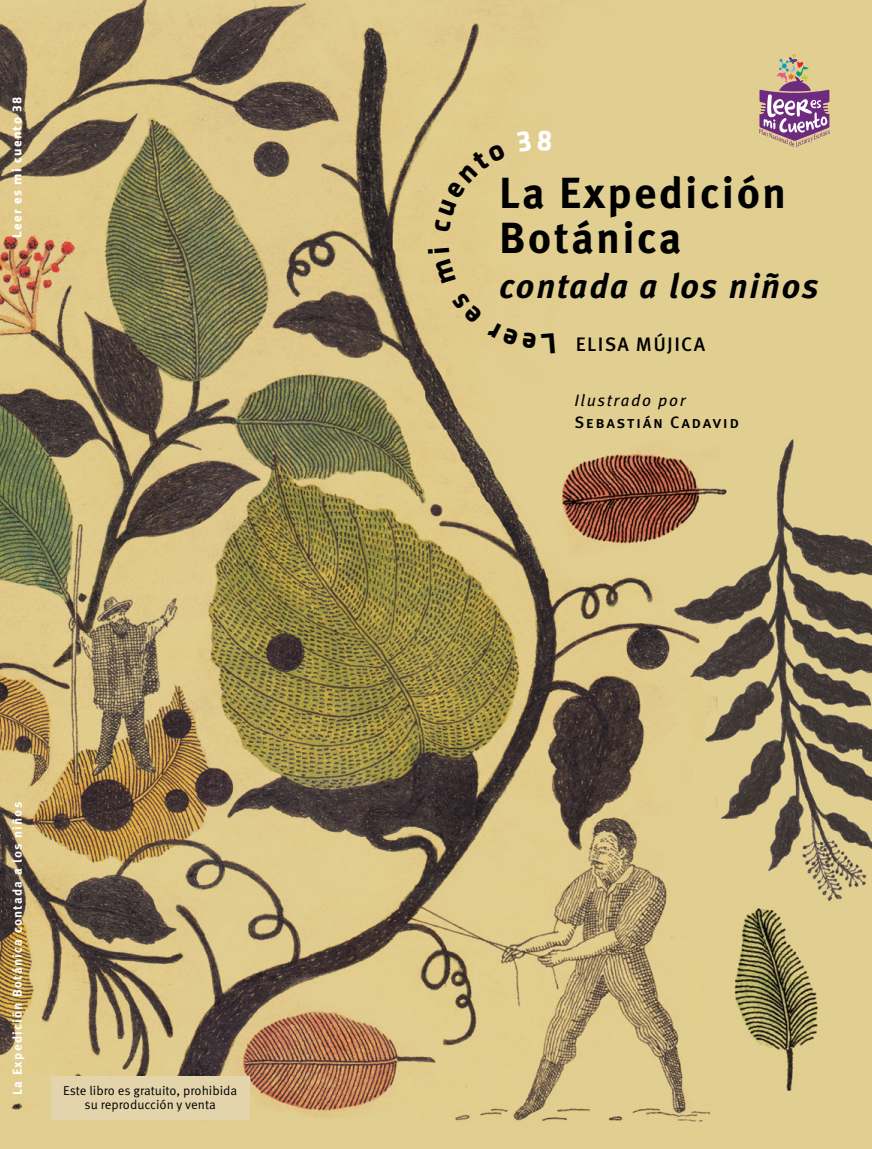
<style>
.page{position:relative;width:872px;height:1149px;background:#fff}
.page>*{position:absolute;margin:0;border:0;box-sizing:border-box;transform-origin:0 0}
.t1{font:700 43.5px/45px "Meta Pro";letter-spacing:.05em;color:#000}
.t2{font:italic 700 34.5px "Meta Pro";letter-spacing:.05em;color:#000}
.t3{font:500 19.5px "Meta Pro";letter-spacing:.07em;color:#000}
.t4{font:500 16.5px "Meta Pro";letter-spacing:.095em;color:#000}
.t5{font:italic 16.5px "Meta Pro";letter-spacing:.1em;color:#000}
.t6{font:700 13.5px "Klavika";letter-spacing:.1em;color:#fff}
.t7{font:12.9px/14.2px "Meta Pro";color:#000;text-align:center}
.t8{font:700 12.9px "Meta Pro";letter-spacing:.1em;color:#fff}
</style>
<div class="page">
<img style="left:0;top:0;width:872px;height:1148px">
<div style="left:51px;top:1075px;width:198px;height:44px;background:#e3d4ab"></div>
<svg style="left:759px;top:54px;width:70px;height:93px;background:#b59496"></svg>
<div style="left:452px;top:292px;width:103px;height:61px;background:#e1cc8d"></div>
<svg style="left:435px;top:259px;width:21px;height:24px"></svg>
<svg style="left:428px;top:247px;width:21px;height:6px"></svg>
<div style="left:434px;top:143px;width:72px;height:89px;background:#e1cc8c"></div>
<svg style="left:517px;top:131px;width:14px;height:21px"></svg>
<svg style="left:537px;top:130px;width:14px;height:21px"></svg>
<p class="t6" style="left:10px;top:238px;width:143px;rotate:-90deg">Leer es mi cuento 38</p>
<p class="t8" style="left:9px;top:1094px;width:294px;rotate:-90deg">La Expedición Botánica contada a los niños</p>
<p class="t7" style="left:63px;top:1083px;width:176px">Este libro es gratuito, prohibida su reproducción y venta</p>
<h1 class="t1" style="left:499px;top:172px;width:288px">La Expedición<br>Botánica</h1>
<h2 class="t2" style="left:499px;top:264px;width:321px">contada a los niños</h2>
<h3 class="t3" style="left:576px;top:331px;width:131px">ELISA MÚJICA</h3>
<p class="t5" style="left:574px;top:389px;width:113px">Ilustrado por</p>
<p class="t4" style="left:574px;top:412px;width:166px">Sebastián Cadavid</p>
</div>
